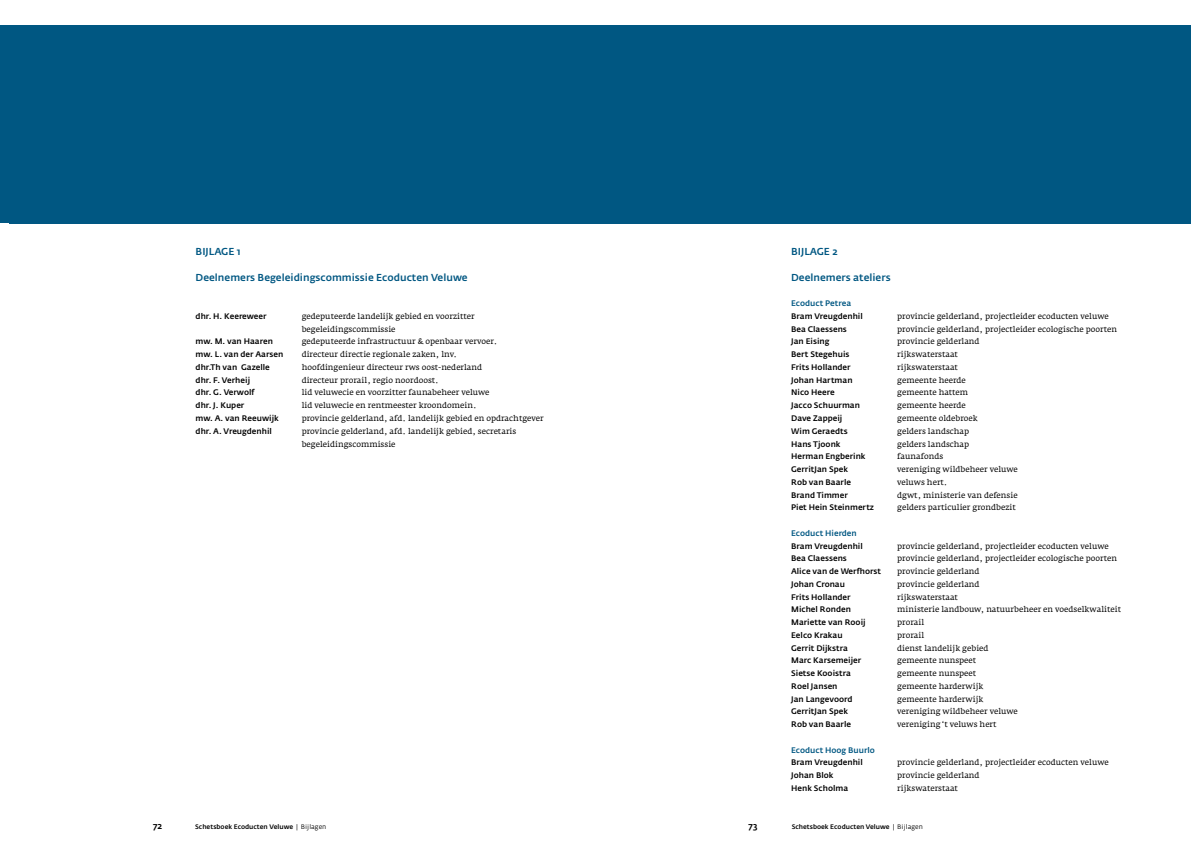
<style>
.page{position:relative;width:1191px;height:842px;background:#fff}
.page>*{position:absolute;margin:0;border:0;box-sizing:border-box;transform-origin:0 0}
.t1{font:500 10px "Fedra Sans Alt";color:#005782}
.t2{font:500 9px "Fedra Sans Alt";color:#000}
.t3{font:8px/12.8px "Fedra Serif A";color:#000}
.t4{font:500 8px "Fedra Sans Alt";color:#000}
.t5{font:500 8px "Fedra Sans Alt";color:#005782}
.t6{font:500 6.5px "Fedra Sans Alt";color:#000}
.s1{font-weight:400}
</style>
<div class="page">
<div style="left:9px;top:26px;width:1182px;height:198px;background:#005782"></div>
<div style="left:0;top:26px;width:17px;height:197px;background:#005782"></div>
<p class="t1" style="left:196px;top:246px;width:46px">BIJLAGE 1</p>
<p class="t1" style="left:196px;top:271px;width:273px">Deelnemers Begeleidingscommissie Ecoducten Veluwe</p>
<p class="t4" style="left:196px;top:312px;width:72px">dhr. H. Keereweer</p>
<p class="t3" style="left:302px;top:310px;width:174px">gedeputeerde landelijk gebied en voorzitter begeleidingscommissie</p>
<p class="t4" style="left:196px;top:337px;width:79px">mw. M. van Haaren</p>
<p class="t3" style="left:302px;top:335px;width:197px">gedeputeerde infrastructuur &amp; openbaar vervoer.</p>
<p class="t4" style="left:196px;top:350px;width:89px">mw. L. van der Aarsen</p>
<p class="t3" style="left:302px;top:348px;width:157px">directeur directie regionale zaken, lnv.</p>
<p class="t4" style="left:196px;top:363px;width:76px">dhr.Th van Gazelle</p>
<p class="t3" style="left:302px;top:361px;width:182px">hoofdingenieur directeur rws oost-nederland</p>
<p class="t4" style="left:196px;top:375px;width:56px">dhr. F. Verheij</p>
<p class="t3" style="left:302px;top:374px;width:139px">directeur prorail, regio noordoost.</p>
<p class="t4" style="left:196px;top:388px;width:60px">dhr. G. Verwolf</p>
<p class="t3" style="left:302px;top:386px;width:189px">lid veluwecie en voorzitter faunabeheer veluwe</p>
<p class="t4" style="left:196px;top:401px;width:50px">dhr. J. Kuper</p>
<p class="t3" style="left:302px;top:399px;width:176px">lid veluwecie en rentmeester kroondomein.</p>
<p class="t4" style="left:196px;top:414px;width:85px">mw. A. van Reeuwijk</p>
<p class="t3" style="left:302px;top:412px;width:243px">provincie gelderland, afd. landelijk gebied en opdrachtgever</p>
<p class="t4" style="left:196px;top:426px;width:78px">dhr. A. Vreugdenhil</p>
<p class="t3" style="left:302px;top:425px;width:216px">provincie gelderland, afd. landelijk gebied, secretaris begeleidingscommissie</p>
<p class="t1" style="left:791px;top:246px;width:48px">BIJLAGE 2</p>
<p class="t1" style="left:791px;top:271px;width:101px">Deelnemers ateliers</p>
<p class="t5" style="left:791px;top:299px;width:62px">Ecoduct Petrea</p>
<p class="t4" style="left:791px;top:312px;width:73px">Bram Vreugdenhil</p>
<p class="t3" style="left:897px;top:310px;width:213px">provincie gelderland, projectleider ecoducten veluwe</p>
<p class="t4" style="left:791px;top:324px;width:57px">Bea Claessens</p>
<p class="t3" style="left:897px;top:322px;width:221px">provincie gelderland, projectleider ecologische poorten</p>
<p class="t4" style="left:791px;top:337px;width:40px">Jan Eising</p>
<p class="t3" style="left:897px;top:335px;width:84px">provincie gelderland</p>
<p class="t4" style="left:791px;top:350px;width:60px">Bert Stegehuis</p>
<p class="t3" style="left:897px;top:348px;width:62px">rijkswaterstaat</p>
<p class="t4" style="left:791px;top:363px;width:61px">Frits Hollander</p>
<p class="t3" style="left:897px;top:361px;width:62px">rijkswaterstaat</p>
<p class="t4" style="left:791px;top:375px;width:63px">Johan Hartman</p>
<p class="t3" style="left:897px;top:374px;width:70px">gemeente heerde</p>
<p class="t4" style="left:791px;top:388px;width:45px">Nico Heere</p>
<p class="t3" style="left:897px;top:386px;width:72px">gemeente hattem</p>
<p class="t4" style="left:791px;top:401px;width:70px">Jacco Schuurman</p>
<p class="t3" style="left:897px;top:399px;width:70px">gemeente heerde</p>
<p class="t4" style="left:791px;top:414px;width:53px">Dave Zappeij</p>
<p class="t3" style="left:897px;top:412px;width:82px">gemeente oldebroek</p>
<p class="t4" style="left:791px;top:426px;width:58px">Wim Geraedts</p>
<p class="t3" style="left:897px;top:425px;width:74px">gelders landschap</p>
<p class="t4" style="left:791px;top:439px;width:51px">Hans Tjoonk</p>
<p class="t3" style="left:897px;top:437px;width:74px">gelders landschap</p>
<p class="t4" style="left:791px;top:452px;width:76px">Herman Engberink</p>
<p class="t3" style="left:897px;top:450px;width:48px">faunafonds</p>
<p class="t4" style="left:791px;top:465px;width:58px">GerritJan Spek</p>
<p class="t3" style="left:897px;top:463px;width:122px">vereniging wildbeheer veluwe</p>
<p class="t4" style="left:791px;top:477px;width:61px">Rob van Baarle</p>
<p class="t3" style="left:897px;top:476px;width:52px">veluws hert.</p>
<p class="t4" style="left:791px;top:490px;width:58px">Brand Timmer</p>
<p class="t3" style="left:897px;top:488px;width:122px">dgwt, ministerie van defensie</p>
<p class="t4" style="left:791px;top:503px;width:84px">Piet Hein Steinmertz</p>
<p class="t3" style="left:897px;top:501px;width:120px">gelders particulier grondbezit</p>
<p class="t5" style="left:791px;top:528px;width:67px">Ecoduct Hierden</p>
<p class="t4" style="left:791px;top:541px;width:73px">Bram Vreugdenhil</p>
<p class="t3" style="left:897px;top:539px;width:213px">provincie gelderland, projectleider ecoducten veluwe</p>
<p class="t4" style="left:791px;top:554px;width:57px">Bea Claessens</p>
<p class="t3" style="left:897px;top:552px;width:221px">provincie gelderland, projectleider ecologische poorten</p>
<p class="t4" style="left:791px;top:567px;width:91px">Alice van de Werfhorst</p>
<p class="t3" style="left:897px;top:565px;width:84px">provincie gelderland</p>
<p class="t4" style="left:791px;top:579px;width:55px">Johan Cronau</p>
<p class="t3" style="left:897px;top:578px;width:84px">provincie gelderland</p>
<p class="t4" style="left:791px;top:592px;width:61px">Frits Hollander</p>
<p class="t3" style="left:897px;top:590px;width:62px">rijkswaterstaat</p>
<p class="t4" style="left:791px;top:605px;width:61px">Michel Ronden</p>
<p class="t3" style="left:897px;top:603px;width:225px">ministerie landbouw, natuurbeheer en voedselkwaliteit</p>
<p class="t4" style="left:791px;top:618px;width:76px">Mariette van Rooij</p>
<p class="t3" style="left:897px;top:616px;width:29px">prorail</p>
<p class="t4" style="left:791px;top:630px;width:53px">Eelco Krakau</p>
<p class="t3" style="left:897px;top:629px;width:29px">prorail</p>
<p class="t4" style="left:791px;top:643px;width:58px">Gerrit Dijkstra</p>
<p class="t3" style="left:897px;top:641px;width:93px">dienst landelijk gebied</p>
<p class="t4" style="left:791px;top:656px;width:72px">Marc Karsemeijer</p>
<p class="t3" style="left:897px;top:654px;width:81px">gemeente nunspeet</p>
<p class="t4" style="left:791px;top:669px;width:61px">Sietse Kooistra</p>
<p class="t3" style="left:897px;top:667px;width:81px">gemeente nunspeet</p>
<p class="t4" style="left:791px;top:681px;width:48px">Roel Jansen</p>
<p class="t3" style="left:897px;top:680px;width:88px">gemeente harderwijk</p>
<p class="t4" style="left:791px;top:694px;width:63px">Jan Langevoord</p>
<p class="t3" style="left:897px;top:692px;width:88px">gemeente harderwijk</p>
<p class="t4" style="left:791px;top:707px;width:58px">GerritJan Spek</p>
<p class="t3" style="left:897px;top:705px;width:122px">vereniging wildbeheer veluwe</p>
<p class="t4" style="left:791px;top:720px;width:61px">Rob van Baarle</p>
<p class="t3" style="left:897px;top:718px;width:101px">vereniging‘t veluws hert</p>
<p class="t5" style="left:791px;top:745px;width:85px">Ecoduct Hoog Buurlo</p>
<p class="t4" style="left:791px;top:758px;width:73px">Bram Vreugdenhil</p>
<p class="t3" style="left:897px;top:756px;width:213px">provincie gelderland, projectleider ecoducten veluwe</p>
<p class="t4" style="left:791px;top:771px;width:44px">Johan Blok</p>
<p class="t3" style="left:897px;top:769px;width:84px">provincie gelderland</p>
<p class="t4" style="left:791px;top:783px;width:59px">Henk Scholma</p>
<p class="t3" style="left:897px;top:782px;width:62px">rijkswaterstaat</p>
<p class="t2" style="left:153px;top:821px;width:11px">72</p>
<p class="t6" style="left:195px;top:823px;width:133px">Schetsboek Ecoducten Veluwe <span class="s1">| Bijlagen</span></p>
<p class="t2" style="left:748px;top:821px;width:10px">73</p>
<p class="t6" style="left:791px;top:823px;width:133px">Schetsboek Ecoducten Veluwe <span class="s1">| Bijlagen</span></p>
</div>
